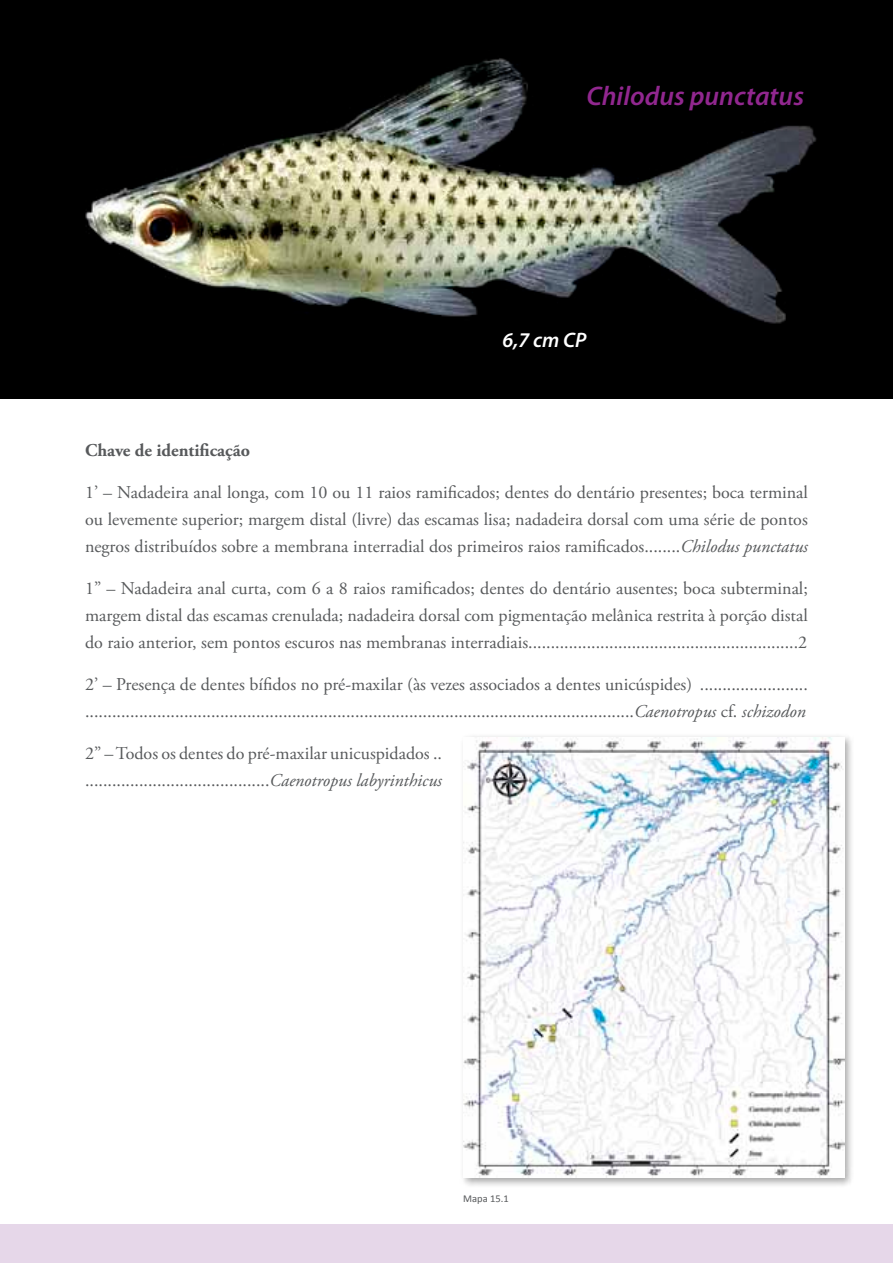
<style>
.page{position:relative;width:893px;height:1263px;background:#fff}
.page>*{position:absolute;margin:0;border:0;box-sizing:border-box;transform-origin:0 0}
.t1{font:italic 600 27px "Myriad Pro";color:#91278f}
.t2{font:italic 600 21px "Myriad Pro";color:#fff}
.t3{font:18px/27px "Adobe Garamond Pro";color:#57595b;text-align:justify}
.t4{font:700 18px "Adobe Garamond Pro";color:#57595b}
.t5{font:10.5px "Calibri";color:#57595b}
.s1{font-style:italic}
</style>
<div class="page">
<div style="left:0;top:1225px;width:893px;height:38px;background:#e6d7e9"></div>
<div style="left:0;top:0;width:893px;height:399px;background:#000"></div>
<img style="left:85px;top:58px;width:732px;height:266px">
<div style="left:459px;top:733px;width:395px;height:455px;background:#000;opacity:.35"></div>
<img style="left:463px;top:737px;width:381px;height:441px">
<h1 class="t1" style="left:586px;top:79px;width:219px">Chilodus punctatus</h1>
<p class="t2" style="left:502px;top:327px;width:85px">6,7 cm CP</p>
<p class="t4" style="left:85px;top:440px;width:166px">Chave de identificação</p>
<p class="t3" style="left:85px;top:480px;width:724px">1’ – Nadadeira anal longa, com 10 ou 11 raios ramificados; dentes do dentário presentes; boca terminal ou levemente superior; margem distal (livre) das escamas lisa; nadadeira dorsal com uma série de pontos negros distribuídos sobre a membrana interradial dos primeiros raios ramificados........<span class="s1">Chilodus punctatus</span></p>
<p class="t3" style="left:85px;top:575px;width:724px">1” – Nadadeira anal curta, com 6 a 8 raios ramificados; dentes do dentário ausentes; boca subterminal; margem distal das escamas crenulada; nadadeira dorsal com pigmentação melânica restrita à porção distal do raio anterior, sem pontos escuros nas membranas interradiais............................................................2</p>
<p class="t3" style="left:85px;top:671px;width:724px">2’ – Presença de dentes bífidos no pré-maxilar (às vezes associados a dentes unicúspides) ........................ ..........................................................................................................................<span class="s1">Caenotropus</span> cf. <span class="s1">schizodon</span></p>
<p class="t3" style="left:85px;top:740px;width:358px">2” – Todos os dentes do pré-maxilar unicuspidados .. .........................................<span class="s1">Caenotropus labyrinthicus</span></p>
<p class="t5" style="left:463px;top:1191px;width:47px">Mapa 15.1</p>
</div>
